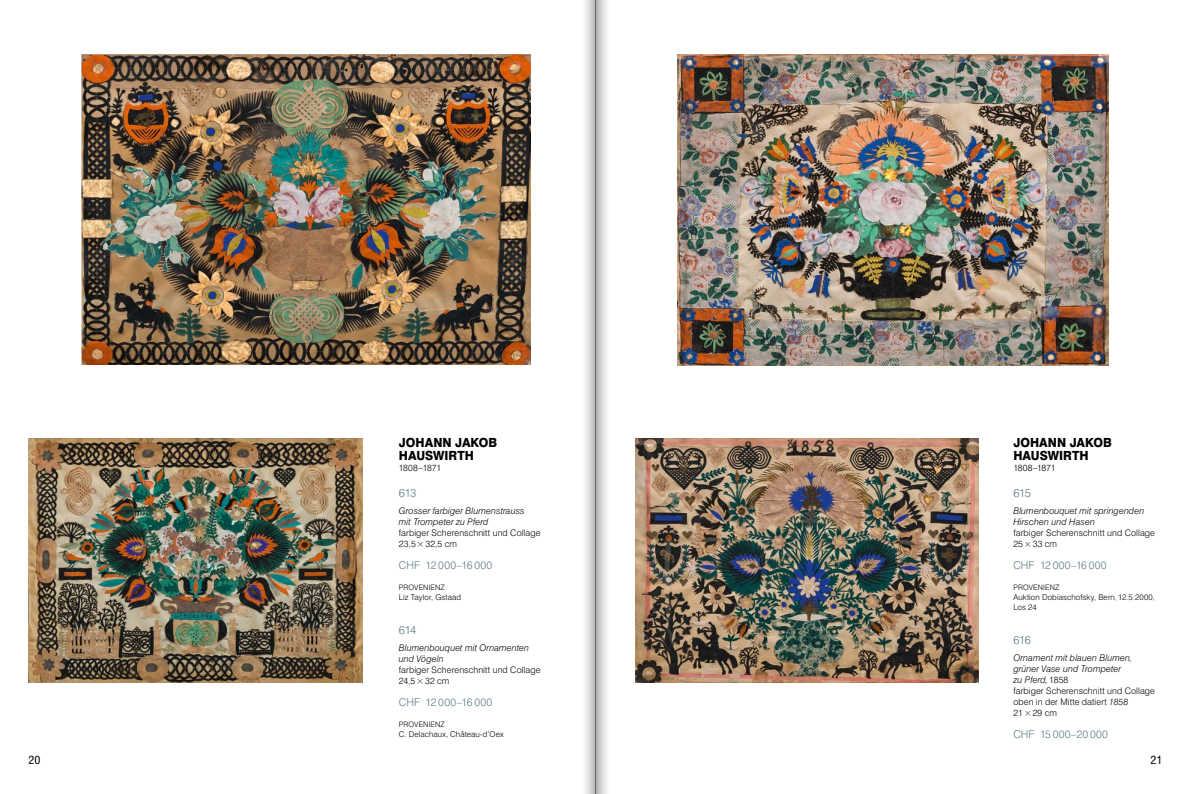
<style>
.page{position:relative;width:1191px;height:794px;background:#fff}
.page>*{position:absolute;margin:0;border:0;box-sizing:border-box;transform-origin:0 0}
.t1{font:800 12.6px/13px "Swiss 721 BT";color:#000;scale:.95 1}
.t2{font:300 11.5px "Swiss 721 BT";letter-spacing:-.035em;color:#5e7b87}
.t3{font:condensed 11px "Swiss 721 BT";color:#000;scale:1.1 1}
.t4{font:300 10.8px "Swiss 721 BT";letter-spacing:.015em;color:#5e7b87}
.t5{font:italic 300 9.2px/11px "Swiss 721 BT";letter-spacing:.01em;color:#000}
.t6{font:300 9px/11px "Swiss 721 BT";letter-spacing:.01em;color:#000}
.t7{font:300 9px "Swiss 721 BT";letter-spacing:-.015em;color:#000}
.t8{font:300 8px/10px "Swiss 721 BT";letter-spacing:.01em;color:#000}
.t9{font:300 7.5px "Swiss 721 BT";letter-spacing:.015em;color:#000}
.s1{font-style:normal;font-size:9px}
.s2{font-style:italic}
</style>
<div class="page">
<svg style="left:585px;top:0;width:10px;height:794px;background:#d6d7d7"></svg>
<svg style="left:595px;top:0;width:12px;height:794px;background:#c1c2c2"></svg>
<img style="left:82px;top:55px;width:449px;height:310px">
<img style="left:28px;top:438px;width:334px;height:244px">
<img style="left:678px;top:55px;width:430px;height:310px">
<img style="left:635px;top:438px;width:343px;height:244px">
<h1 class="t1" style="left:399px;top:436px;width:105px">JOHANN JAKOB<br>HAUSWIRTH</h1>
<p class="t7" style="left:399px;top:462px;width:44px">1808–1871</p>
<p class="t2" style="left:399px;top:486px;width:19px">613</p>
<p class="t5" style="left:399px;top:505px;width:127px">Grosser farbiger Blumenstrauss mit Trompeter zu Pferd</p>
<p class="t6" style="left:399px;top:527px;width:143px">farbiger Scherenschnitt und Collage<br>23,5×32,5 cm</p>
<p class="t4" style="left:399px;top:558px;width:95px">CHF 12 000–16 000</p>
<p class="t9" style="left:399px;top:583px;width:47px">PROVENIENZ</p>
<p class="t8" style="left:399px;top:592px;width:64px">Liz Taylor, Gstaad</p>
<p class="t2" style="left:399px;top:623px;width:19px">614</p>
<p class="t5" style="left:399px;top:642px;width:132px">Blumenbouquet mit Ornamenten und Vögeln</p>
<p class="t6" style="left:399px;top:664px;width:143px">farbiger Scherenschnitt und Collage<br>24,5×32 cm</p>
<p class="t4" style="left:399px;top:695px;width:95px">CHF 12 000–16 000</p>
<p class="t9" style="left:399px;top:720px;width:47px">PROVENIENZ</p>
<p class="t8" style="left:399px;top:729px;width:106px">C. Delachaux, Château-d’Oex</p>
<h1 class="t1" style="left:1013px;top:436px;width:105px">JOHANN JAKOB<br>HAUSWIRTH</h1>
<p class="t7" style="left:1013px;top:462px;width:44px">1808–1871</p>
<p class="t2" style="left:1013px;top:486px;width:19px">615</p>
<p class="t5" style="left:1013px;top:505px;width:132px">Blumenbouquet mit springenden<br>Hirschen und Hasen</p>
<p class="t6" style="left:1013px;top:527px;width:143px">farbiger Scherenschnitt und Collage<br>25×33 cm</p>
<p class="t4" style="left:1013px;top:558px;width:95px">CHF 12 000–16 000</p>
<p class="t9" style="left:1013px;top:583px;width:47px">PROVENIENZ</p>
<p class="t8" style="left:1013px;top:592px;width:143px">Auktion Dobiaschofsky, Bern,12.5.2000,<br>Los 24</p>
<p class="t2" style="left:1013px;top:633px;width:19px">616</p>
<p class="t5" style="left:1013px;top:652px;width:120px">Ornament mit blauen Blumen, grüner Vase und Trompeter<br>zu Pferd,<span class="s1">1858</span></p>
<p class="t6" style="left:1013px;top:685px;width:143px">farbiger Scherenschnitt und Collage oben in der Mitte datiert <span class="s2">1858<br></span>21×29 cm</p>
<p class="t4" style="left:1013px;top:727px;width:96px">CHF 15 000–20 000</p>
<p class="t3" style="left:28px;top:753px;width:13px">20</p>
<p class="t3" style="left:1150px;top:753px;width:13px">21</p>
</div>
